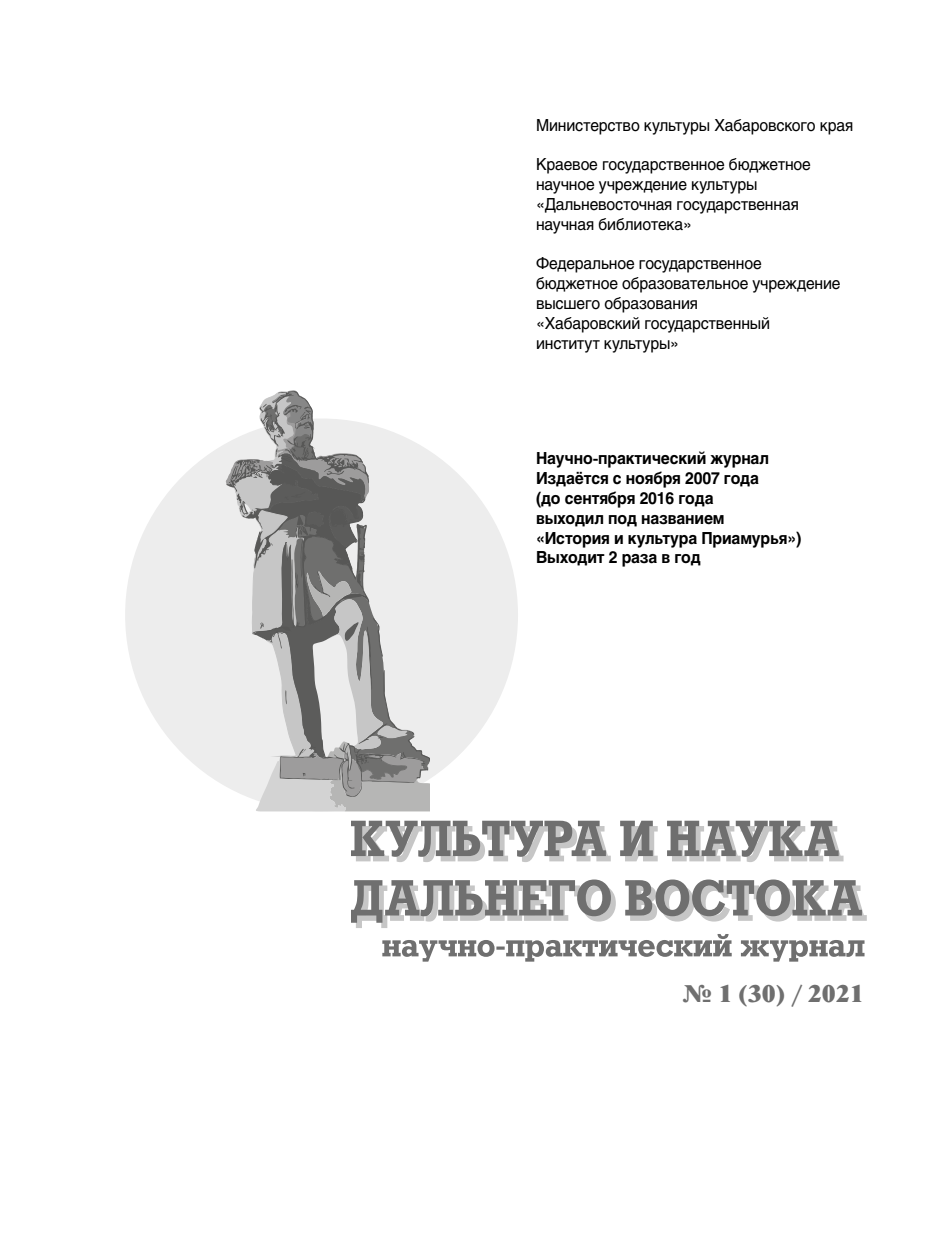
<style>
.page{position:relative;width:936px;height:1234px;background:#fff}
.page>*{position:absolute;margin:0;border:0;box-sizing:border-box;transform-origin:0 0}
.t1{font:24px "Newton XC";color:#6f6f6f}
.t2{font:16.5px/19.8px "Helios";letter-spacing:-.01em;color:#000;scale:.95 1}
.t3{font:700 16.5px/19.8px "Helios";letter-spacing:-.01em;color:#000;scale:.95 1}
</style>
<div class="page">
<div style="left:125px;top:418px;width:393px;height:393px;background:#ededed;border-radius:50%"></div>
<svg style="left:225px;top:390px;width:205px;height:421px"></svg>
<svg style="left:226px;top:391px;width:204px;height:405px"></svg>
<svg style="left:351px;top:879px;width:515px;height:48px"></svg>
<svg style="left:351px;top:820px;width:492px;height:41px"></svg>
<svg style="left:382px;top:934px;width:482px;height:27px"></svg>
<p class="t2" style="left:536px;top:115px;width:335px">Министерство культуры Хабаровского края</p>
<p class="t2" style="left:536px;top:154px;width:291px">Краевое государственное бюджетное научное учреждение культуры «Дальневосточная государственная научная библиотека»</p>
<p class="t2" style="left:536px;top:253px;width:322px">Федеральное государственное бюджетное образовательное учреждение высшего образования<br>«Хабаровский государственный<br>институт культуры»</p>
<p class="t3" style="left:536px;top:448px;width:281px">Научно-практический журнал<br>Издаётся с ноября 2007 года<br>(до сентября 2016 года<br>выходил под названием «История и культура Приамурья»)<br>Выходит 2 раза в год</p>
<h1 class="t1" style="left:682px;top:978px;width:183px">№ 1 (30) / 2021</h1>
</div>
